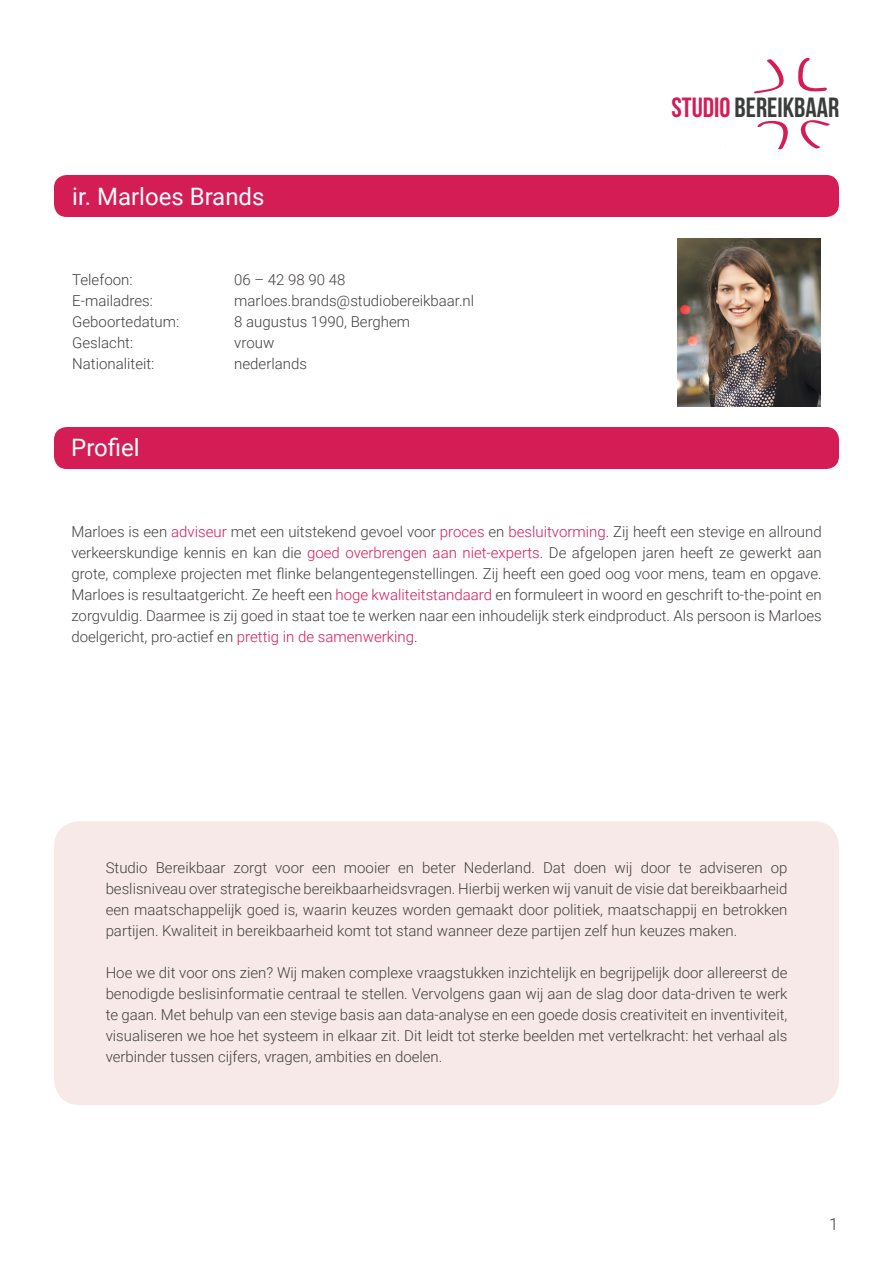
<style>
.page{position:relative;width:893px;height:1263px;background:#fff}
.page>*{position:absolute;margin:0;border:0;box-sizing:border-box;transform-origin:0 0}
.t1{font:27.75px "Bebas Neue";color:#3b3c3c}
.hoofdtitel{font:24px "Roboto";color:#fff}
.basis{font:300 16.5px "Roboto";color:#433f3d}
.body{font:300 15px/21px "Roboto";color:#433f3d;text-align:justify}
.basis-2{font:300 15px "Roboto";color:#433f3d}
.s1{color:#d41c55}
</style>
<div class="page">
<svg style="left:754px;top:59px;width:30px;height:34px"></svg>
<svg style="left:798px;top:58px;width:29px;height:34px"></svg>
<svg style="left:757px;top:121px;width:31px;height:29px"></svg>
<svg style="left:800px;top:120px;width:30px;height:29px"></svg>
<div style="left:54px;top:175px;width:785px;height:42px;background:#d41c55;border-radius:13px"></div>
<div style="left:54px;top:427px;width:785px;height:42px;background:#d41c55;border-radius:13px"></div>
<div style="left:54px;top:821px;width:785px;height:284px;background:#f6e9e8;border-radius:26px"></div>
<img style="left:677px;top:238px;width:144px;height:168px">
<p class="hoofdtitel" style="left:72px;top:179px;width:194px">ir. Marloes Brands</p>
<p class="basis-2" style="left:72px;top:269px;width:62px">Telefoon:</p>
<p class="basis-2" style="left:234px;top:269px;width:113px">06 – 42 98 90 48</p>
<p class="basis-2" style="left:72px;top:290px;width:82px">E-mailadres:</p>
<p class="basis-2" style="left:234px;top:290px;width:241px">marloes.brands@studiobereikbaar.nl</p>
<p class="basis-2" style="left:72px;top:311px;width:108px">Geboortedatum:</p>
<p class="basis-2" style="left:234px;top:311px;width:177px">8 augustus 1990, Berghem</p>
<p class="basis-2" style="left:72px;top:332px;width:62px">Geslacht:</p>
<p class="basis-2" style="left:234px;top:332px;width:42px">vrouw</p>
<p class="basis-2" style="left:72px;top:353px;width:84px">Nationaliteit:</p>
<p class="basis-2" style="left:234px;top:353px;width:74px">nederlands</p>
<h2 class="hoofdtitel" style="left:71px;top:430px;width:70px">Profiel</h2>
<h1 class="t1" style="left:671px;top:92px;width:169px"><span class="s1">STUDIO</span> BEREIKBAAR</h1>
<p class="body" style="left:71px;top:521px;width:752px">Marloes is een <span class="s1">adviseur</span> met een uitstekend gevoel voor <span class="s1">proces</span> en <span class="s1">besluitvorming</span>. Zij heeft een stevige en allround verkeerskundige kennis en kan die <span class="s1">goed overbrengen aan niet-experts</span>. De afgelopen jaren heeft ze gewerkt aan grote, complexe projecten met flinke belangentegenstellingen. Zij heeft een goed oog voor mens, team en opgave.<br>Marloes is resultaatgericht. Ze heeft een <span class="s1">hoge kwaliteitstandaard</span> en formuleert in woord en geschrift to-the-point en zorgvuldig. Daarmee is zij goed in staat toe te werken naar een inhoudelijk sterk eindproduct. Als persoon is Marloes doelgericht, pro-actief en <span class="s1">prettig in de samenwerking</span>.</p>
<p class="body" style="left:106px;top:857px;width:683px">Studio Bereikbaar zorgt voor een mooier en beter Nederland. Dat doen wij door te adviseren op beslisniveau over strategische bereikbaarheidsvragen. Hierbij werken wij vanuit de visie dat bereikbaarheid een maatschappelijk goed is, waarin keuzes worden gemaakt door politiek, maatschappij en betrokken partijen. Kwaliteit in bereikbaarheid komt tot stand wanneer deze partijen zelf hun keuzes maken.</p>
<p class="body" style="left:106px;top:962px;width:683px">Hoe we dit voor ons zien? Wij maken complexe vraagstukken inzichtelijk en begrijpelijk door allereerst de benodigde beslisinformatie centraal te stellen. Vervolgens gaan wij aan de slag door data-driven te werk te gaan. Met behulp van een stevige basis aan data-analyse en een goede dosis creativiteit en inventiviteit, visualiseren we hoe het systeem in elkaar zit. Dit leidt tot sterke beelden met vertelkracht: het verhaal als verbinder tussen cijfers, vragen, ambities en doelen.</p>
<p class="basis" style="left:829px;top:1213px;width:11px">1</p>
</div>
